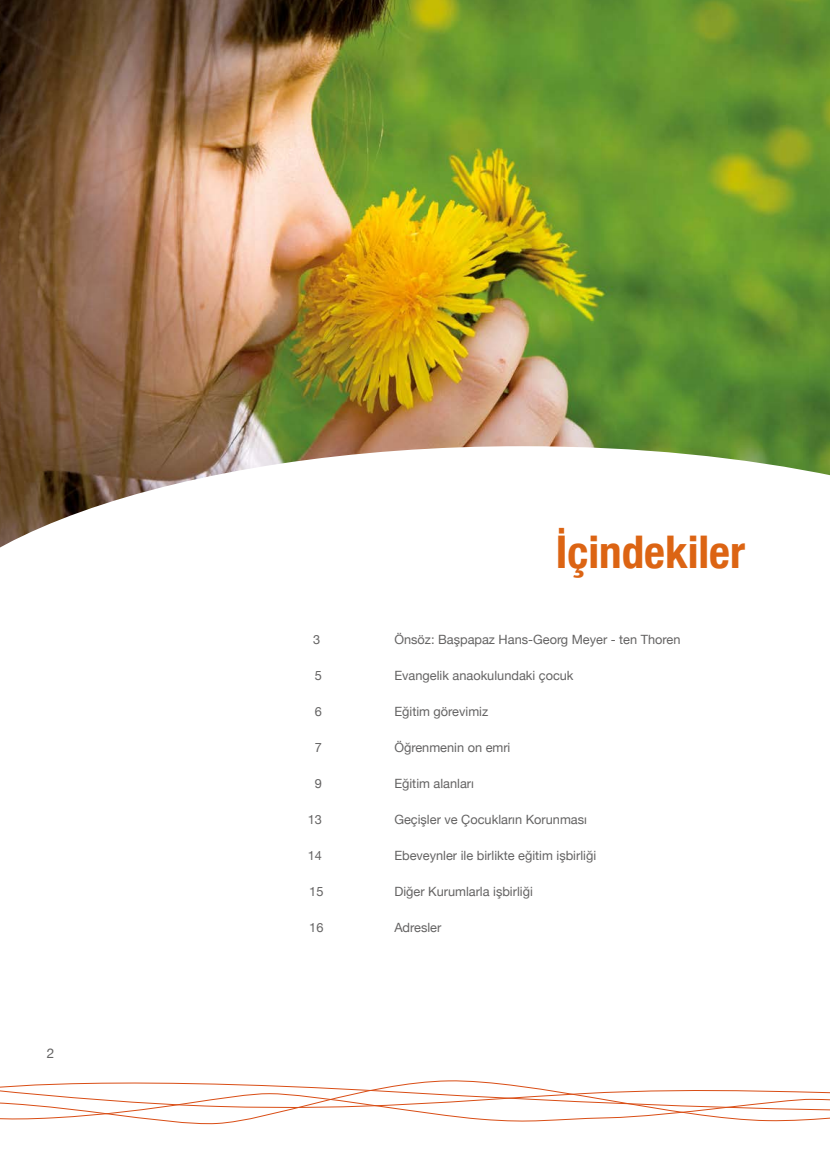
<style>
.page{position:relative;width:830px;height:1149px;background:#fff}
.page>*{position:absolute;margin:0;border:0;box-sizing:border-box;transform-origin:0 0}
.t1{font:700 condensed 45px "Helvetica Neue";color:#dc6413}
.t2{font:13.5px "Helvetica Neue";color:#646363}
.t3{font:12.75px "Helvetica Neue";color:#646363}
</style>
<div class="page">
<img style="left:0;top:0;width:829px;height:446px">
<svg style="left:0;top:446px;width:829px;height:102px"></svg>
<svg style="left:0;top:1080px;width:829px;height:45px"></svg>
<p class="t2" style="left:47px;top:1042px;width:9px">2</p>
<h1 class="t1" style="left:555px;top:514px;width:191px">İçindekiler</h1>
<p class="t3" style="left:313px;top:629px;width:9px">3</p>
<p class="t3" style="left:394px;top:629px;width:287px">Önsöz: Başpapaz Hans-Georg Meyer - ten Thoren</p>
<p class="t3" style="left:315px;top:665px;width:9px">5</p>
<p class="t3" style="left:394px;top:665px;width:181px">Evangelik anaokulundaki çocuk</p>
<p class="t3" style="left:315px;top:701px;width:9px">6</p>
<p class="t3" style="left:394px;top:701px;width:95px">Eğitim görevimiz</p>
<p class="t3" style="left:315px;top:737px;width:9px">7</p>
<p class="t3" style="left:394px;top:737px;width:117px">Öğrenmenin on emri</p>
<p class="t3" style="left:315px;top:773px;width:9px">9</p>
<p class="t3" style="left:394px;top:773px;width:81px">Eğitim alanları</p>
<p class="t3" style="left:308px;top:809px;width:16px">13</p>
<p class="t3" style="left:394px;top:809px;width:194px">Geçişler ve Çocukların Korunması</p>
<p class="t3" style="left:308px;top:845px;width:16px">14</p>
<p class="t3" style="left:394px;top:845px;width:203px">Ebeveynler ile birlikte eğitim işbirliği</p>
<p class="t3" style="left:309px;top:881px;width:16px">15</p>
<p class="t3" style="left:394px;top:881px;width:140px">Diğer Kurumlarla işbirliği</p>
<p class="t3" style="left:309px;top:917px;width:16px">16</p>
<p class="t3" style="left:394px;top:917px;width:48px">Adresler</p>
</div>
